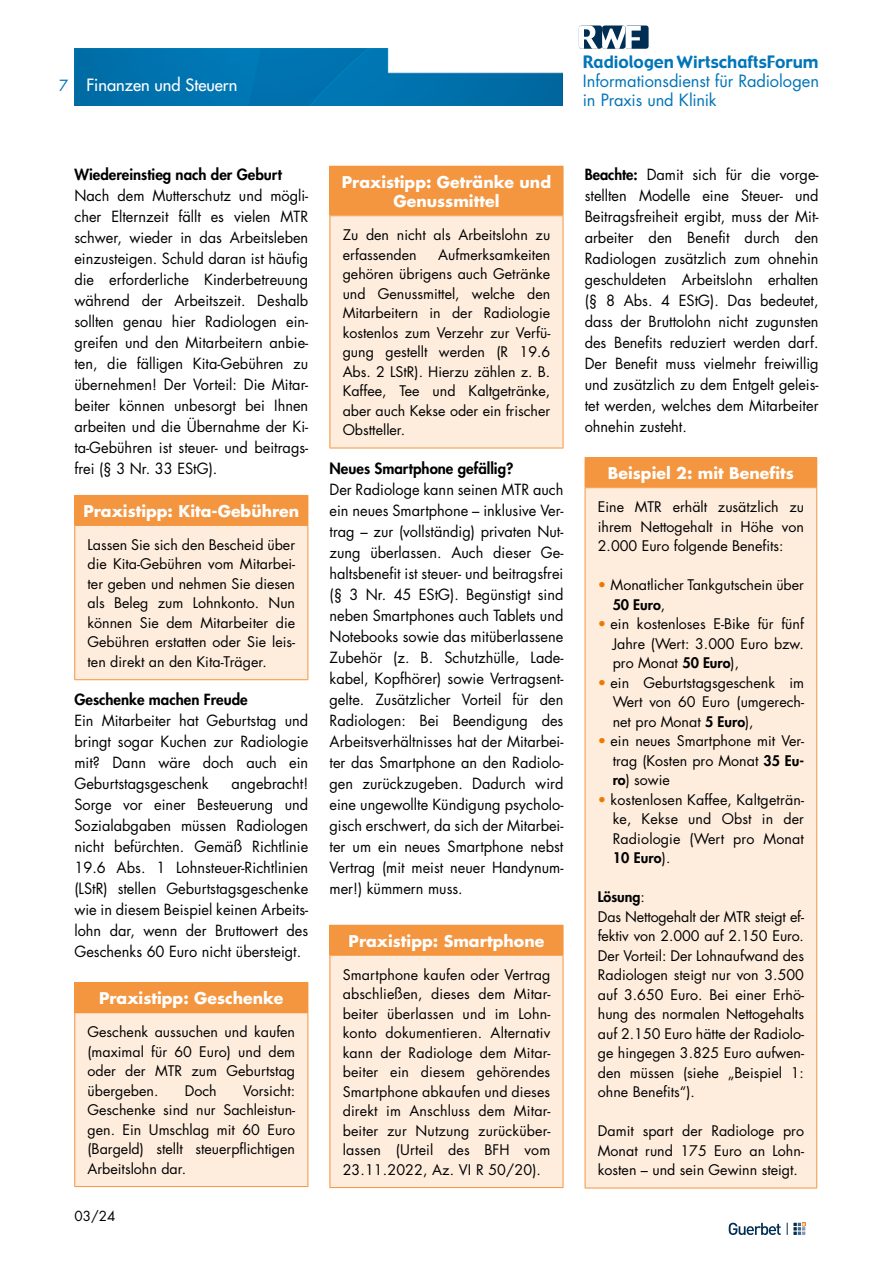
<style>
.page{position:relative;width:893px;height:1263px;background:#fff}
.page>*{position:absolute;margin:0;border:0;box-sizing:border-box;transform-origin:0 0}
.t1{font:16.65px "Gadget";color:#0075b8}
.t2{font:16.5px/18.8px "Futura Std";letter-spacing:-.005em;color:#0075b8}
.t3{font:500 16.5px "Futura Std";color:#fff}
.t4{font:700 15.75px/19.5px "Futura Std";color:#fff;text-align:center}
.t5{font:15px/21px "Futura Std";color:#000;text-align:justify}
.t6{font:800 15px "Futura Std";color:#000}
.t7{font:15px "Futura Std";color:#0074b7}
.t8{font:14.25px/19.5px "Futura Std";color:#000;text-align:justify}
.t9{font:13.5px "Futura Std";color:#000}
.s1{font-weight:800}
.s2{color:#ef7900}
</style>
<div class="page">
<svg style="left:729px;top:1223px;width:52px;height:12px"></svg>
<svg style="left:787px;top:1223px;width:18px;height:12px"></svg>
<div style="left:625px;top:26px;width:24px;height:23px;background:#002f53;border-radius:3px"></div>
<svg style="left:579px;top:26px;width:62px;height:23px"></svg>
<img style="left:74px;top:49px;width:489px;height:57px">
<div style="left:75px;top:495px;width:233px;height:30px;background:#f4953f"></div>
<div style="left:75px;top:525px;width:233px;height:155px;background:#feeddd"></div>
<hr style="left:74px;top:495px;width:234px;height:1px;background:#f4953f">
<svg style="left:74px;top:496px;width:1px;height:29px"></svg>
<svg style="left:308px;top:496px;width:1px;height:29px"></svg>
<hr style="left:74px;top:525px;width:234px;height:1px;background:#f4953f">
<hr style="left:74px;top:526px;width:1px;height:153px;background:#f4953f">
<hr style="left:308px;top:526px;width:1px;height:153px;background:#f4953f">
<hr style="left:74px;top:679px;width:234px;height:1px;background:#f4953f">
<div style="left:75px;top:983px;width:233px;height:30px;background:#f4953f"></div>
<div style="left:75px;top:1013px;width:233px;height:173px;background:#feeddd"></div>
<hr style="left:74px;top:982px;width:234px;height:1px;background:#f4953f">
<svg style="left:74px;top:983px;width:1px;height:29px"></svg>
<svg style="left:308px;top:983px;width:1px;height:29px"></svg>
<hr style="left:74px;top:1012px;width:234px;height:1px;background:#f4953f">
<hr style="left:74px;top:1013px;width:1px;height:173px;background:#f4953f">
<hr style="left:308px;top:1013px;width:1px;height:173px;background:#f4953f">
<hr style="left:74px;top:1186px;width:234px;height:1px;background:#f4953f">
<div style="left:330px;top:166px;width:233px;height:50px;background:#f4953f"></div>
<div style="left:330px;top:216px;width:233px;height:232px;background:#feeddd"></div>
<hr style="left:563px;top:167px;width:1px;height:48px;background:#f4953f">
<hr style="left:330px;top:216px;width:1px;height:232px;background:#f4953f">
<hr style="left:563px;top:216px;width:1px;height:232px;background:#f4953f">
<hr style="left:330px;top:448px;width:233px;height:1px;background:#f4953f">
<div style="left:330px;top:925px;width:233px;height:30px;background:#f4953f"></div>
<div style="left:330px;top:955px;width:233px;height:232px;background:#feeddd"></div>
<svg style="left:563px;top:926px;width:1px;height:29px"></svg>
<hr style="left:330px;top:955px;width:233px;height:1px;background:#f4953f">
<hr style="left:330px;top:956px;width:1px;height:231px;background:#f4953f">
<hr style="left:563px;top:956px;width:1px;height:231px;background:#f4953f">
<hr style="left:330px;top:1187px;width:233px;height:1px;background:#f4953f">
<div style="left:585px;top:458px;width:232px;height:30px;background:#f4953f"></div>
<div style="left:585px;top:488px;width:232px;height:700px;background:#feeddd"></div>
<hr style="left:585px;top:457px;width:232px;height:1px;background:#f4953f">
<hr style="left:585px;top:488px;width:1px;height:700px;background:#f4953f">
<hr style="left:816px;top:488px;width:1px;height:700px;background:#f4953f">
<hr style="left:585px;top:1188px;width:232px;height:1px;background:#f4953f">
<p class="t7" style="left:59px;top:76px;width:11px">7</p>
<p class="t3" style="left:86px;top:74px;width:153px">Finanzen und Steuern</p>
<p class="t1" style="left:583px;top:52px;width:237px">Radiologen WirtschaftsForum</p>
<p class="t2" style="left:583px;top:72px;width:238px">Informationsdienst für Radiologen in Praxis und Klinik</p>
<p class="t6" style="left:74px;top:165px;width:209px">Wiedereinstieg nach der Geburt</p>
<p class="t5" style="left:74px;top:185px;width:235px">Nach dem Mutterschutz und mögli&shy;cher Elternzeit fällt es vielen MTR schwer, wieder in das Arbeitsleben einzusteigen. Schuld daran ist häufig die erforderliche Kinderbetreuung während der Arbeitszeit. Deshalb sollten genau hier Radiologen ein&shy;greifen und den Mitarbeitern anbie&shy;ten, die fälligen Kita-Gebühren zu übernehmen! Der Vorteil: Die Mitar&shy;beiter können unbesorgt bei Ihnen arbeiten und die Übernahme der Ki&shy;ta-Gebühren ist steuer- und beitrags&shy;frei (§ 3 Nr. 33 EStG).</p>
<p class="t4" style="left:83px;top:501px;width:217px">Praxistipp: Kita-Gebühren</p>
<p class="t8" style="left:88px;top:535px;width:209px">Lassen Sie sich den Bescheid über die Kita-Gebühren vom Mitarbei&shy;ter geben und nehmen Sie diesen als Beleg zum Lohnkonto. Nun können Sie dem Mitarbeiter die Gebühren erstatten oder Sie leis&shy;ten direkt an den Kita-Träger.</p>
<p class="t6" style="left:74px;top:690px;width:175px">Geschenke machen Freude</p>
<p class="t5" style="left:74px;top:710px;width:235px">Ein Mitarbeiter hat Geburtstag und bringt sogar Kuchen zur Radiologie mit? Dann wäre doch auch ein Geburtstagsgeschenk</p>
<p class="t5" style="left:74px;top:773px;width:235px;text-indent:157px">angebracht!<br>Sorge vor einer Besteuerung und Sozialabgaben müssen Radiologen nicht befürchten. Gemäß Richtlinie 19.6 Abs. 1 Lohnsteuer-Richtlinien (LStR) stellen Geburtstagsgeschenke wie in diesem Beispiel keinen Arbeits&shy;lohn dar, wenn der Bruttowert des Geschenks 60 Euro nicht übersteigt.</p>
<p class="t4" style="left:99px;top:988px;width:186px">Praxistipp: Geschenke</p>
<p class="t8" style="left:88px;top:1022px;width:209px">Geschenk aussuchen und kaufen (maximal für 60 Euro) und dem oder der MTR zum Geburtstag übergeben.</p>
<p class="t8" style="left:88px;top:1081px;width:209px;text-indent:156px">Vorsicht:<br>Geschenke sind nur Sachleistun&shy;gen. Ein Umschlag mit 60 Euro (Bargeld) stellt steuerpflichtigen Arbeitslohn dar.</p>
<p class="t8" style="left:185px;top:1081px;width:33px">Doch</p>
<p class="t9" style="left:74px;top:1207px;width:42px">03/24</p>
<p class="t4" style="left:342px;top:172px;width:211px">Praxistipp: Getränke und<br>Genussmittel</p>
<p class="t8" style="left:343px;top:225px;width:209px">Zu den nicht als Arbeitslohn zu erfassenden</p>
<p class="t8" style="left:343px;top:245px;width:209px;text-indent:96px">Aufmerksamkeiten gehören übrigens auch Getränke und Genussmittel, welche den Mitarbeitern in der Radiologie kostenlos zum Verzehr zur Verfü&shy;gung gestellt werden (R 19.6<br>Abs. 2 LStR). Hierzu zählen z. B.<br>Kaffee, Tee und Kaltgetränke, aber auch Kekse oder ein frischer Obstteller.</p>
<p class="t6" style="left:330px;top:459px;width:185px">Neues Smartphone gefällig?</p>
<p class="t5" style="left:330px;top:479px;width:235px">Der Radiologe kann seinen MTR auch ein neues Smartphone – inklusive Ver&shy;trag – zur (vollständig) privaten Nut&shy;zung überlassen. Auch dieser Ge&shy;haltsbenefit ist steuer- und beitragsfrei (§ 3 Nr. 45 EStG). Begünstigt sind neben Smartphones auch Tablets und Notebooks sowie das mitüberlassene Zubehör (z. B. Schutzhülle, Lade&shy;kabel, Kopfhörer) sowie Vertragsent&shy;gelte. Zusätzlicher Vorteil für den Radiologen: Bei Beendigung des Arbeitsverhältnisses hat der Mitarbei&shy;ter das Smartphone an den Radiolo&shy;gen zurückzugeben. Dadurch wird eine ungewollte Kündigung psycholo&shy;gisch erschwert, da sich der Mitarbei&shy;ter um ein neues Smartphone nebst Vertrag (mit meist neuer Handynum&shy;mer!) kümmern muss.</p>
<p class="t4" style="left:349px;top:931px;width:197px">Praxistipp: Smartphone</p>
<p class="t8" style="left:343px;top:965px;width:209px">Smartphone kaufen oder Vertrag abschließen, dieses dem Mitar&shy;beiter überlassen und im Lohn&shy;konto dokumentieren. Alternativ kann der Radiologe dem Mitar&shy;beiter ein diesem gehörendes Smartphone abkaufen und dieses direkt im Anschluss dem Mitar&shy;beiter zur Nutzung zurücküber&shy;lassen (Urteil des BFH vom 23.11.2022, Az. VI R 50/20).</p>
<p class="t5" style="left:585px;top:164px;width:235px"><span class="s1">Beachte:</span> Damit sich für die vorge&shy;stellten Modelle eine Steuer- und Beitragsfreiheit ergibt, muss der Mit&shy;arbeiter den Benefit durch den Radiologen zusätzlich zum ohnehin geschuldeten Arbeitslohn erhalten (§ 8 Abs. 4 EStG). Das bedeutet, dass der Bruttolohn nicht zugunsten des Benefits reduziert werden darf.<br>Der Benefit muss vielmehr freiwillig und zusätzlich zu dem Entgelt geleis&shy;tet werden, welches dem Mitarbeiter ohnehin zusteht.</p>
<p class="t4" style="left:608px;top:463px;width:188px">Beispiel 2: mit Benefits</p>
<p class="t8" style="left:598px;top:497px;width:208px">Eine MTR erhält zusätzlich zu ihrem Nettogehalt in Höhe von 2.000 Euro folgende Benefits:</p>
<p class="t8" style="left:613px;top:575px;width:193px;text-indent:-15px"><span class="s2">•</span> Monatlicher Tankgutschein über<br><span class="s1">50 Euro</span>,</p>
<p class="t8" style="left:613px;top:614px;width:193px;text-indent:-15px"><span class="s2">•</span> ein kostenloses E-Bike für fünf Jahre (Wert: 3.000 Euro bzw. pro Monat <span class="s1">50 Euro</span>),</p>
<p class="t8" style="left:613px;top:673px;width:193px;text-indent:-15px"><span class="s2">•</span> ein Geburtstagsgeschenk im Wert von 60 Euro (umgerech&shy;net pro Monat <span class="s1">5 Euro</span>),</p>
<p class="t8" style="left:613px;top:731px;width:193px;text-indent:-15px"><span class="s2">•</span> ein neues Smartphone mit Ver&shy;trag (Kosten pro Monat <span class="s1">35 Eu&shy;ro</span>) sowie</p>
<p class="t8" style="left:613px;top:790px;width:193px;text-indent:-15px"><span class="s2">•</span> kostenlosen Kaffee, Kaltgeträn&shy;ke, Kekse und Obst in der Radiologie (Wert pro Monat <span class="s1">10 Euro</span>).</p>
<p class="t8" style="left:598px;top:887px;width:208px;text-align:left"><span class="s1">Lösung</span>:<br>Das Nettogehalt der MTR steigt ef&shy;fektiv von 2.000 auf 2.150 Euro.<br>Der Vorteil: Der Lohnaufwand des<br>Radiologen steigt nur von 3.500 auf 3.650 Euro. Bei einer Erhö&shy;hung des normalen Nettogehalts auf 2.150 Euro hätte der Radiolo&shy;ge hingegen 3.825 Euro aufwen&shy;den müssen (siehe „Beispiel 1: ohne Benefits“).</p>
<p class="t8" style="left:598px;top:1121px;width:208px">Damit spart der Radiologe pro Monat rund 175 Euro an Lohn&shy;kosten – und sein Gewinn steigt.</p>
</div>
